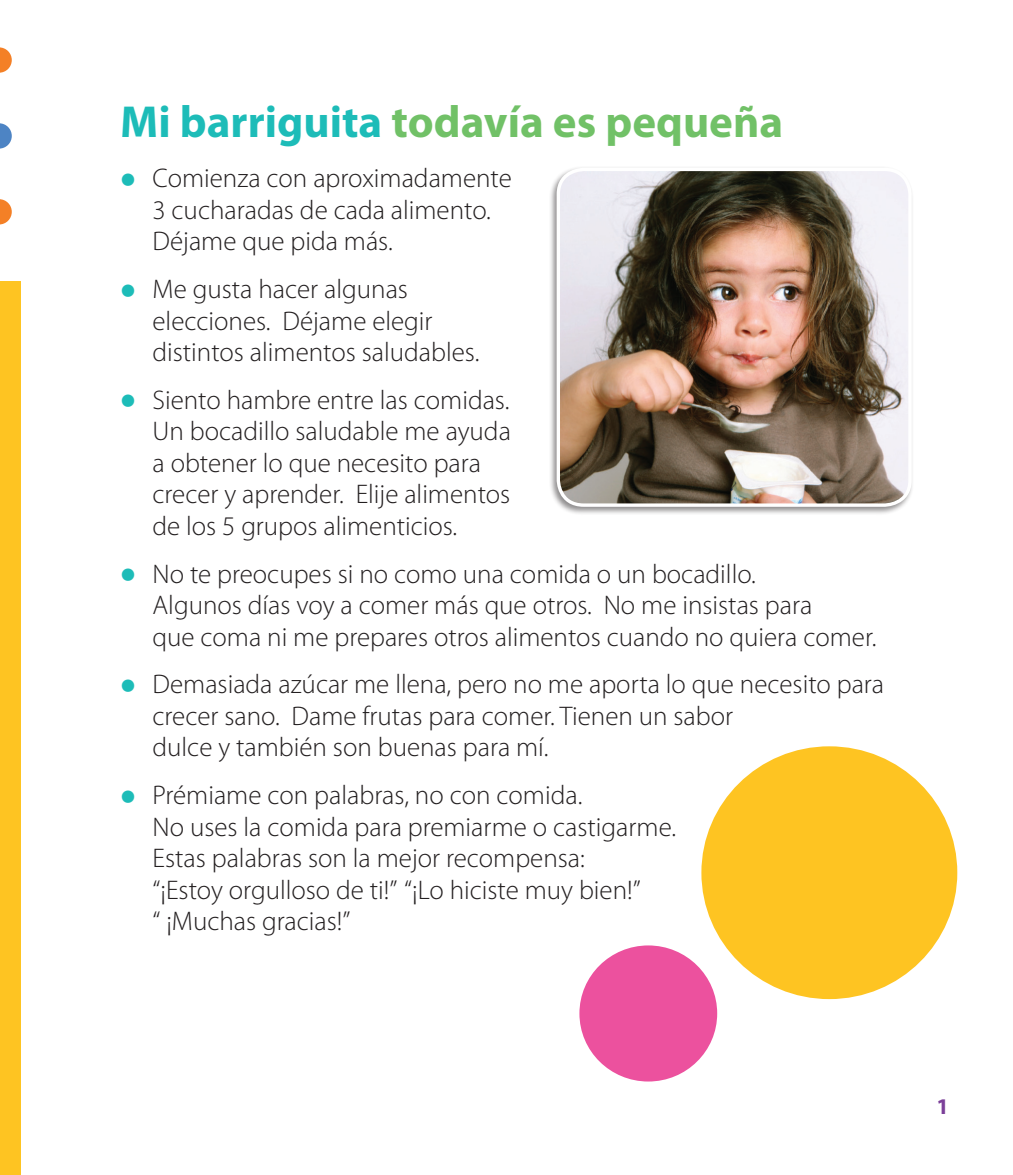
<style>
.page{position:relative;width:1013px;height:1175px;background:#fff}
.page>*{position:absolute;margin:0;border:0;box-sizing:border-box;transform-origin:0 0}
.t1{font:700 45px "Myriad Pro";color:#71c167}
.t2{font:300 27px/31.5px "Myriad Pro";color:#231f20}
.t3{font:700 22.5px "Myriad Pro";color:#7c4099}
.s1{color:#1dbcb8}
.s2{font-weight:700;font-size:47.25px;color:#1dbcb8}
</style>
<div class="page">
<div style="left:0;top:281px;width:20px;height:893px;background:#fec422"></div>
<svg style="left:0;top:123px;width:12px;height:26px"></svg>
<svg style="left:0;top:199px;width:12px;height:25px"></svg>
<svg style="left:0;top:47px;width:12px;height:26px"></svg>
<div style="left:548px;top:165px;width:366px;height:350px;background:#231f20;opacity:.5"></div>
<img style="left:558px;top:169px;width:352px;height:336px">
<div style="left:556px;top:168px;width:355px;height:339px;border:3px solid #fff;border-radius:25px"></div>
<div style="left:579px;top:945px;width:138px;height:136px;background:#ec519e;border-radius:50%"></div>
<div style="left:701px;top:746px;width:256px;height:253px;background:#fec422;border-radius:50%"></div>
<h1 class="t1" style="left:120px;top:93px;width:664px"><span class="s1">Mi barriguita</span> todavía es pequeña</h1>
<p class="t2" style="left:152px;top:162px;width:361px;text-indent:-32px"><span class="s2">•</span> Comienza con aproximadamente<br>3 cucharadas de cada alimento.<br>Déjame que pida más.</p>
<p class="t2" style="left:152px;top:273px;width:328px;text-indent:-32px"><span class="s2">•</span> Me gusta hacer algunas elecciones. Déjame elegir distintos alimentos saludables.</p>
<p class="t2" style="left:152px;top:384px;width:360px;text-indent:-32px"><span class="s2">•</span> Siento hambre entre las comidas.<br>Un bocadillo saludable me ayuda a obtener lo que necesito para crecer y aprender. Elije alimentos de los 5 grupos alimenticios.</p>
<p class="t2" style="left:152px;top:557px;width:725px;text-indent:-32px"><span class="s2">•</span> No te preocupes si no como una comida o un bocadillo.<br>Algunos días voy a comer más que otros. No me insistas para<br>que coma ni me prepares otros alimentos cuando no quiera comer.</p>
<p class="t2" style="left:152px;top:668px;width:733px;text-indent:-32px"><span class="s2">•</span> Demasiada azúcar me llena, pero no me aporta lo que necesito para crecer sano. Dame frutas para comer. Tienen un sabor<br>dulce y también son buenas para mí.</p>
<p class="t2" style="left:152px;top:779px;width:525px;text-indent:-32px"><span class="s2">•</span> Prémiame con palabras, no con comida.<br>No uses la comida para premiarme o castigarme.<br>Estas palabras son la mejor recompensa:<br>“¡Estoy orgulloso de ti!” “¡Lo hiciste muy bien!”<br>“ ¡Muchas gracias!”</p>
<p class="t3" style="left:936px;top:1091px;width:14px">1</p>
</div>
